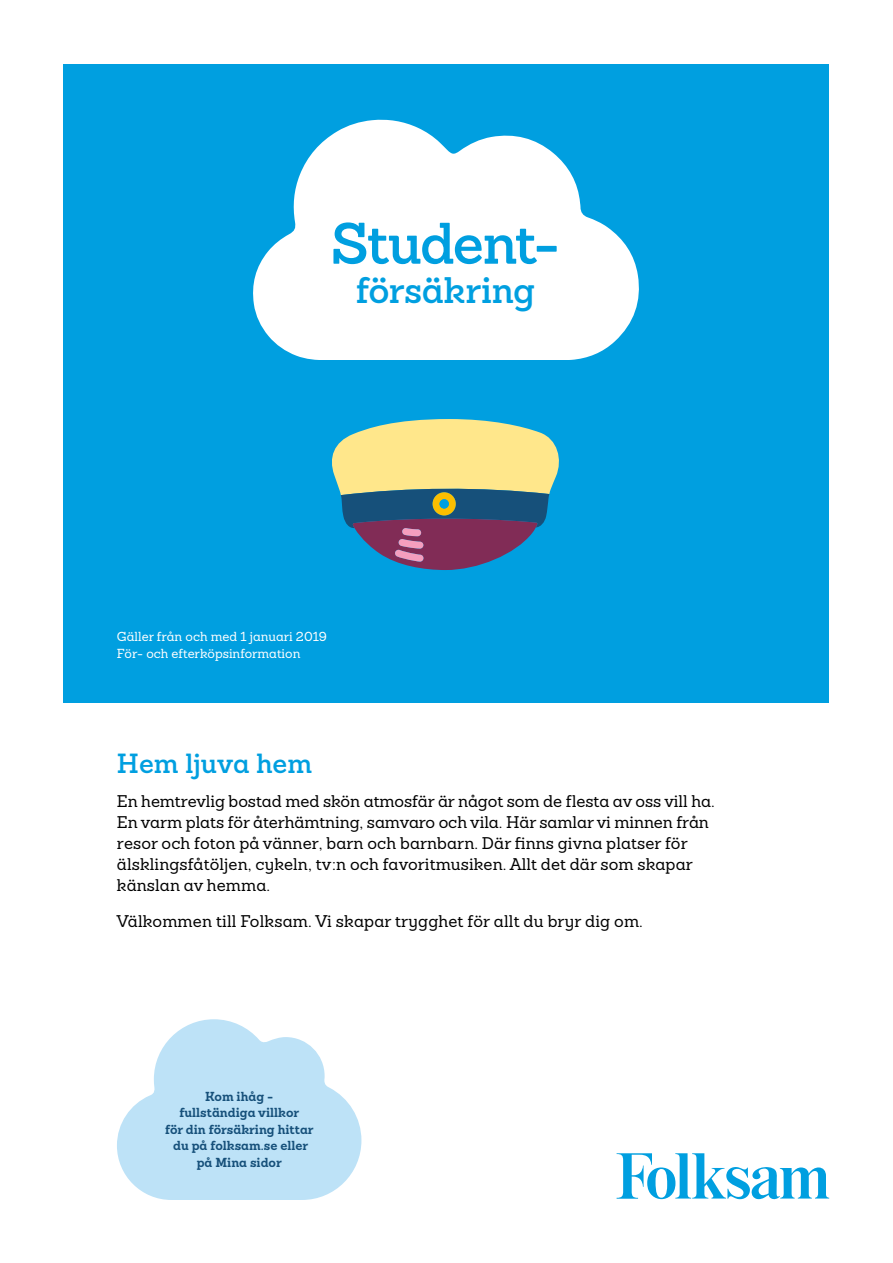
<style>
.page{position:relative;width:893px;height:1263px;background:#fff}
.page>*{position:absolute;margin:0;border:0;box-sizing:border-box;transform-origin:0 0}
.t1{font:600 57px "Sanchez Folksam";letter-spacing:-.035em;color:#009fe0}
.t2{font:600 36px "Sanchez Folksam";letter-spacing:-.01em;color:#009fe0}
.t3{font:600 27px "Sanchez Folksam";color:#009fe0}
.t4{font:500 16.5px/21px "Sanchez Folksam";letter-spacing:.005em;color:#000}
.t5{font:700 12.75px/16.5px "Sanchez Folksam";color:#16507a;text-align:center}
.t6{font:500 12.75px/16.5px "Sanchez Folksam";color:#fff}
</style>
<div class="page">
<svg style="left:617px;top:1153px;width:212px;height:47px"></svg>
<svg style="left:117px;top:1019px;width:244px;height:181px"></svg>
<div style="left:64px;top:64px;width:765px;height:638px;background:#009fe0"></div>
<svg style="left:253px;top:120px;width:386px;height:240px;fill:#fff"></svg>
<svg style="left:332px;top:419px;width:227px;height:151px"></svg>
<h1 class="t1" style="left:330px;top:205px;width:231px">Student-</h1>
<h2 class="t2" style="left:356px;top:266px;width:181px">försäkring</h2>
<p class="t6" style="left:117px;top:628px;width:212px">Gäller från och med 1 januari 2019<br>För- och efterköpsinformation</p>
<h3 class="t3" style="left:117px;top:746px;width:197px">Hem ljuva hem</h3>
<p class="t4" style="left:117px;top:790px;width:599px">En hemtrevlig bostad med skön atmosfär är något som de flesta av oss vill ha.<br>En varm plats för återhämtning, samvaro och vila. Här samlar vi minnen från resor och foton på vänner, barn och barnbarn. Där finns givna platser för älsklingsfåtöljen, cykeln, tv:n och favoritmusiken. Allt det där som skapar känslan av hemma.</p>
<p class="t4" style="left:117px;top:910px;width:527px">Välkommen till Folksam. Vi skapar trygghet för allt du bryr dig om.</p>
<p class="t5" style="left:165px;top:1088px;width:150px">Kom ihåg -<br>fullständiga villkor<br>för din försäkring hittar du på folksam.se eller på Mina sidor</p>
</div>
